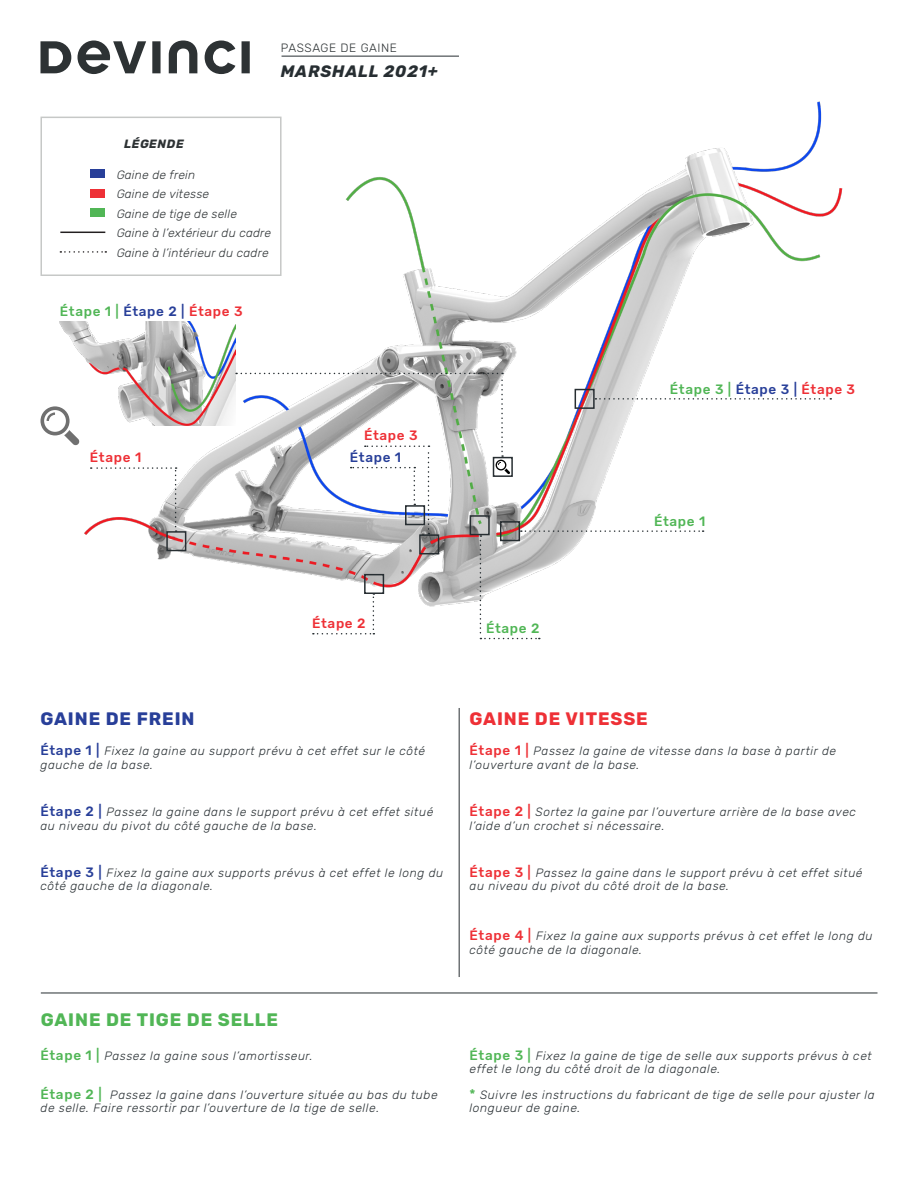
<style>
.page{position:relative;width:918px;height:1188px;background:#fff}
.page>*{position:absolute;margin:0;border:0;box-sizing:border-box;transform-origin:0 0}
.t1{font:700 18px "Rubik";letter-spacing:.05em;color:#51b656}
.t2{font:700 18px "Rubik";letter-spacing:.05em;color:#ee3036}
.t3{font:700 18px "Rubik";letter-spacing:.05em;color:#283f99}
.t4{font:italic 700 16.5px "Rubik";letter-spacing:.05em;color:#272e32}
.t5{font:500 13.5px "Rubik";letter-spacing:.05em;color:#51b656}
.t6{font:500 13.5px "Rubik";letter-spacing:.05em;color:#ee3036}
.t7{font:500 13.5px "Rubik";letter-spacing:.05em;color:#283f99}
.t8{font:italic 300 12px/13.5px "Rubik";letter-spacing:.05em;color:#272e32}
.t9{font:italic 300 12px "Rubik";letter-spacing:.02em;color:#2d3234}
.t10{font:300 12px "Rubik";letter-spacing:.05em;color:#2d3234}
.t11{font:italic 700 12px "Rubik";letter-spacing:.05em;color:#2d3234}
.s1{color:#283f99}
.s2{color:#ee3036}
.s3{font-weight:500;font-style:normal;font-size:13.5px;color:#283f99}
.s4{font-weight:500;font-style:normal;font-size:13.5px;color:#51b656}
.s5{font-weight:500;font-style:normal;font-size:13.5px;color:#ee3036}
</style>
<div class="page">
<img style="left:63px;top:101px;width:780px;height:539px">
<svg style="left:40px;top:40px;width:210px;height:34px"></svg>
<img style="left:60px;top:322px;width:175px;height:104px">
<div style="left:166px;top:531px;width:20px;height:20px;border:2px solid #272e32"></div>
<svg style="left:40px;top:406px;width:40px;height:40px"></svg>
<svg style="left:91px;top:467px;width:86px;height:65px"></svg>
<svg style="left:236px;top:373px;width:595px;height:266px"></svg>
<hr style="left:41px;top:993px;width:836px;height:1px;background:#272e32">
<hr style="left:459px;top:708px;width:1px;height:269px;background:#272e32">
<hr style="left:282px;top:56px;width:177px;height:1px;background:#272e32">
<div style="left:40px;top:117px;width:242px;height:159px;border:2px solid #c6c8c7"></div>
<div style="left:90px;top:169px;width:15px;height:9px;background:#283f99"></div>
<div style="left:90px;top:189px;width:15px;height:8px;background:#ee3036"></div>
<div style="left:90px;top:208px;width:15px;height:9px;background:#51b656"></div>
<hr style="left:60px;top:232px;width:45px;height:1px;background:#231f20">
<svg style="left:60px;top:251px;width:46px;height:2px"></svg>
<p class="t10" style="left:281px;top:41px;width:118px">PASSAGE DE GAINE</p>
<p class="t4" style="left:281px;top:62px;width:159px">MARSHALL 2021+</p>
<p class="t11" style="left:124px;top:137px;width:61px">LÉGENDE</p>
<p class="t9" style="left:117px;top:168px;width:80px">Gaine de frein</p>
<p class="t9" style="left:117px;top:187px;width:94px">Gaine de vitesse</p>
<p class="t9" style="left:117px;top:207px;width:122px">Gaine de tige de selle</p>
<p class="t9" style="left:117px;top:227px;width:156px">Gaine à l’extérieur du cadre</p>
<p class="t9" style="left:117px;top:246px;width:153px">Gaine à l’intérieur du cadre</p>
<p class="t5" style="left:60px;top:304px;width:184px">Étape 1 | <span class="s1">Étape 2 |</span> <span class="s2">Étape 3</span></p>
<p class="t6" style="left:90px;top:449px;width:53px">Étape 1</p>
<p class="t6" style="left:364px;top:428px;width:55px">Étape 3</p>
<p class="t7" style="left:350px;top:449px;width:53px">Étape 1</p>
<p class="t5" style="left:670px;top:382px;width:187px">Étape 3 | <span class="s1">Étape 3 |</span> <span class="s2">Étape 3</span></p>
<p class="t5" style="left:654px;top:513px;width:53px">Étape 1</p>
<p class="t6" style="left:312px;top:615px;width:55px">Étape 2</p>
<p class="t5" style="left:486px;top:620px;width:55px">Étape 2</p>
<p class="t3" style="left:40px;top:708px;width:156px">GAINE DE FREIN</p>
<p class="t8" style="left:40px;top:745px;width:386px"><span class="s3">Étape 1 |</span> Fixez la gaine au support prévu à cet effet sur le côté gauche de la base.</p>
<p class="t8" style="left:40px;top:806px;width:394px"><span class="s3">Étape 2 |</span> Passez la gaine dans le support prévu à cet effet situé au niveau du pivot du côté gauche de la base.</p>
<p class="t8" style="left:40px;top:866px;width:404px"><span class="s3">Étape 3 |</span> Fixez la gaine aux supports prévus à cet effet le long du côté gauche de la diagonale.</p>
<p class="t1" style="left:41px;top:1009px;width:239px">GAINE DE TIGE DE SELLE</p>
<p class="t8" style="left:40px;top:1049px;width:274px"><span class="s4">Étape 1 |</span> Passez la gaine sous l’amortisseur.</p>
<p class="t8" style="left:40px;top:1088px;width:399px"><span class="s4">Étape 2 |</span> Passez la gaine dans l’ouverture située au bas du tube de selle. Faire ressortir par l’ouverture de la tige de selle.</p>
<p class="t2" style="left:470px;top:708px;width:180px">GAINE DE VITESSE</p>
<p class="t8" style="left:470px;top:745px;width:368px"><span class="s5">Étape 1 |</span> Passez la gaine de vitesse dans la base à partir de l’ouverture avant de la base.</p>
<p class="t8" style="left:470px;top:806px;width:388px"><span class="s5">Étape 2 |</span> Sortez la gaine par l’ouverture arrière de la base avec l’aide d’un crochet si nécessaire.</p>
<p class="t8" style="left:470px;top:866px;width:394px"><span class="s5">Étape 3 |</span> Passez la gaine dans le support prévu à cet effet situé au niveau du pivot du côté droit de la base.</p>
<p class="t8" style="left:470px;top:930px;width:405px"><span class="s5">Étape 4 |</span> Fixez la gaine aux supports prévus à cet effet le long du côté gauche de la diagonale.</p>
<p class="t8" style="left:470px;top:1049px;width:403px"><span class="s4">Étape 3 |</span> Fixez la gaine de tige de selle aux supports prévus à cet effet le long du côté droit de la diagonale.</p>
<p class="t8" style="left:470px;top:1088px;width:407px"><span class="s4">*</span> Suivre les instructions du fabricant de tige de selle pour ajuster la longueur de gaine.</p>
</div>
